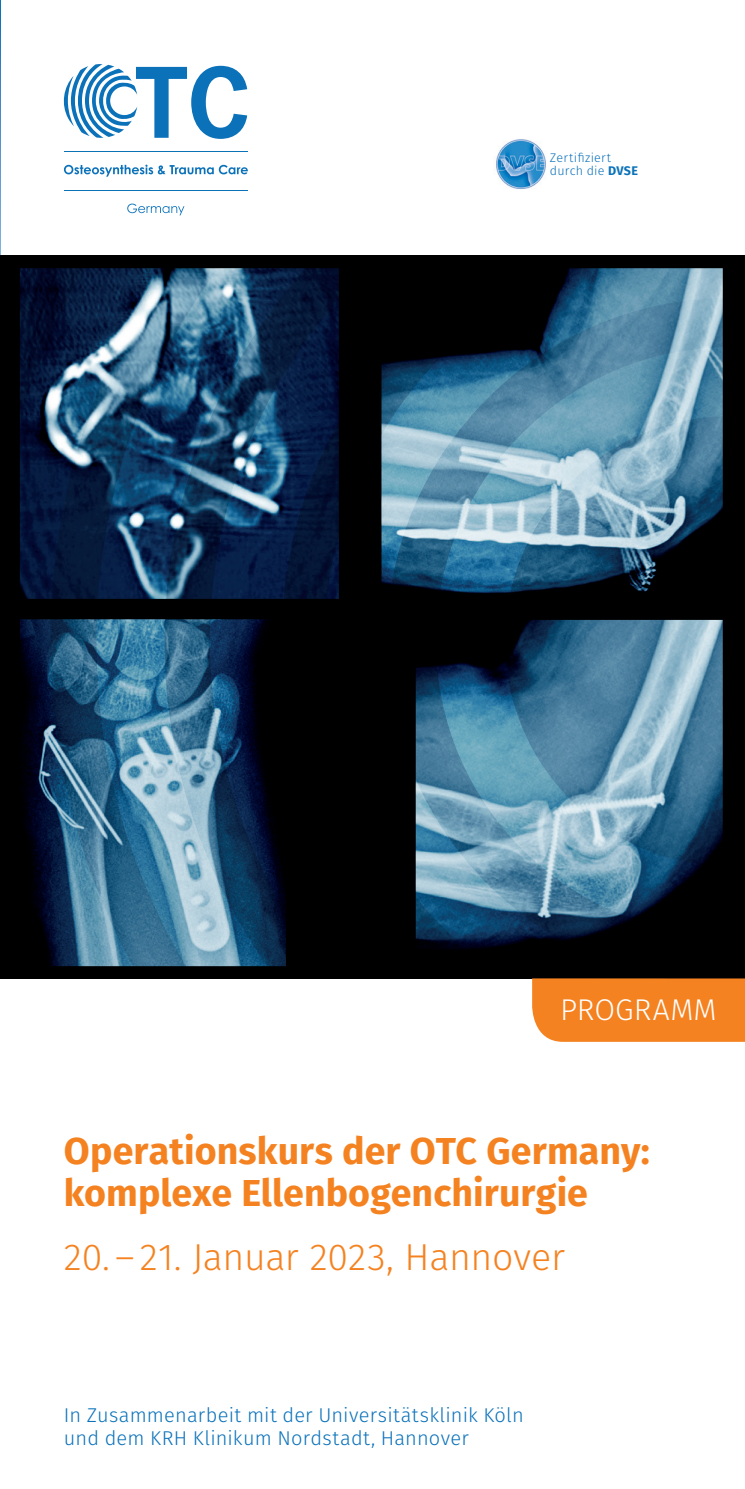
<style>
.page{position:relative;width:745px;height:1489px;background:#fff}
.page>*{position:absolute;margin:0;border:0;box-sizing:border-box;transform-origin:0 0}
.t1{font:700 37.5px/42.5px "Fira Sans";color:#f58220}
.t2{font:300 37.5px "Fira Sans";letter-spacing:-.005em;color:#f58220}
.t3{font:300 30px "Fira Sans";color:#fff}
.t4{font:300 20px/22.5px "Fira Sans";letter-spacing:.01em;color:#0b72ba}
.t5{font:300 12.5px/12.5px "Fira Sans";letter-spacing:.02em;color:#0b72ba}
.s1{font-weight:700}
</style>
<div class="page">
<svg style="left:0;top:0;width:1px;height:255px"></svg>
<div style="left:531px;top:978px;width:213px;height:63px;background:#f58220"></div>
<svg style="left:0;top:255px;width:744px;height:723px;background:#2d4a5e"></svg>
<svg style="left:64px;top:64px;width:183px;height:75px"></svg>
<hr style="left:64px;top:151px;width:184px;height:1px;background:#0b72ba">
<hr style="left:64px;top:190px;width:184px;height:1px;background:#0b72ba">
<svg style="left:64px;top:165px;width:184px;height:12px"></svg>
<svg style="left:127px;top:204px;width:57px;height:11px"></svg>
<img style="left:496px;top:139px;width:50px;height:50px">
<p class="t5" style="left:549px;top:151px;width:89px">Zertifiziert durch die <span class="s1">DVSE</span></p>
<h2 class="t3" style="left:560px;top:988px;width:158px">PROGRAMM</h2>
<h1 class="t1" style="left:64px;top:1126px;width:587px">Operationskurs der OTC Germany: komplexe Ellenbogenchirurgie</h1>
<h1 class="t2" style="left:64px;top:1230px;width:502px">20. – 21. Januar 2023, Hannover</h1>
<p class="t4" style="left:64px;top:1403px;width:461px">In Zusammenarbeit mit der Universitätsklinik Köln und dem KRH Klinikum Nordstadt, Hannover</p>
</div>
